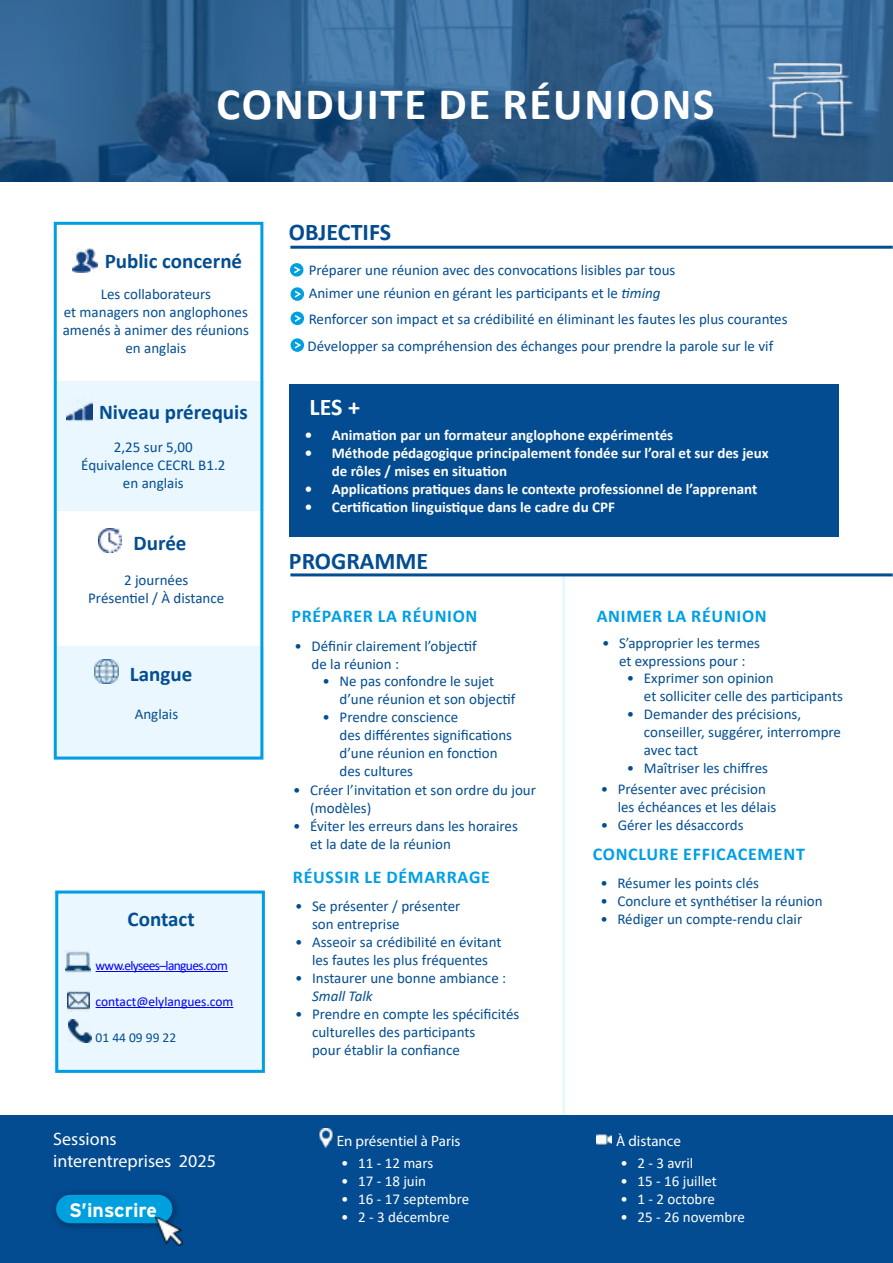
<style>
.page{position:relative;width:893px;height:1263px;background:#fff}
.page>*{position:absolute;margin:0;border:0;box-sizing:border-box;transform-origin:0 0}
.t1{font:700 45px "Calibri";letter-spacing:.04em;color:#fff}
.t2{font:700 24px "Calibri";color:#034c91}
.t3{font:700 24px "Calibri";color:#034d91}
.t4{font:700 24px "Calibri";color:#fff}
.t5{font:700 21px "Calibri";color:#034d91}
.t6{font:700 19.5px "Interstate";color:#fff}
.t7{font:700 18px "Calibri";letter-spacing:.04em;color:#009ee4}
.t8{font:18px/21.6px "Myriad Pro";color:#fff}
.t9{font:15px/18px "Calibri";color:#034d91}
.t10{font:700 15px/18px "Calibri";color:#fff}
.t11{font:15px/23.2px "Calibri";color:#034c91}
.t12{font:15px "Calibri";color:#fff}
.t13{font:15px "Myriad Pro";color:#fff}
.t14{font:italic 15px "Calibri";color:#034d91}
.t15{font:13.5px "Calibri";letter-spacing:-.05em;color:#00f}
.t16{font:13.5px "Calibri";letter-spacing:-.01em;color:#00f}
.t17{font:13.5px "Calibri";color:#034d91}
.s1{font-style:italic}
</style>
<div class="page">
<div style="left:54px;top:890px;width:209px;height:183px;background:#eaf7fe"></div>
<div style="left:54px;top:646px;width:209px;height:113px;background:#eaf7fe"></div>
<div style="left:54px;top:381px;width:209px;height:129px;background:#eaf7fe"></div>
<svg style="left:0;top:0;width:893px;height:182px;background:#2f608e"></svg>
<div style="left:54px;top:222px;width:209px;height:537px;border:3px solid #009ee4"></div>
<svg style="left:290px;top:263px;width:13px;height:14px"></svg>
<svg style="left:292px;top:265px;width:10px;height:10px"></svg>
<svg style="left:291px;top:287px;width:13px;height:14px"></svg>
<svg style="left:293px;top:289px;width:10px;height:10px"></svg>
<div style="left:291px;top:312px;width:13px;height:13px;background:#00a0de;border-radius:50%"></div>
<svg style="left:294px;top:314px;width:9px;height:9px"></svg>
<svg style="left:291px;top:338px;width:13px;height:14px"></svg>
<svg style="left:293px;top:340px;width:10px;height:10px"></svg>
<div style="left:289px;top:384px;width:550px;height:152px;background:#034c91"></div>
<img style="left:73px;top:249px;width:25px;height:23px">
<img style="left:67px;top:401px;width:25px;height:20px">
<img style="left:99px;top:529px;width:23px;height:23px">
<div style="left:55px;top:890px;width:210px;height:183px;border:3px solid #009ee4"></div>
<img style="left:95px;top:660px;width:24px;height:24px">
<hr style="left:290px;top:246px;width:603px;height:3px;background:#034d91">
<hr style="left:562px;top:575px;width:3px;height:540px;background:#eaf7fe">
<hr style="left:290px;top:573px;width:603px;height:3px;background:#034d91">
<div style="left:0;top:1115px;width:893px;height:148px;background:#034c91"></div>
<div style="left:49px;top:1188px;width:132px;height:45px;background:#000;opacity:.43"></div>
<div style="left:57px;top:1195px;width:115px;height:27px;background:#00a0de;border-radius:14px"></div>
<div style="left:56px;top:1195px;width:116px;height:28px;border:2px solid #00a0de;border-radius:14px"></div>
<img style="left:156px;top:1217px;width:27px;height:28px">
<img style="left:66px;top:951px;width:25px;height:22px">
<img style="left:68px;top:991px;width:21px;height:19px">
<img style="left:68px;top:1020px;width:23px;height:23px">
<img style="left:318px;top:1129px;width:16px;height:18px">
<img style="left:596px;top:1133px;width:16px;height:13px">
<img style="left:765px;top:53px;width:92px;height:89px">
<hr style="left:96px;top:971px;width:132px;height:1px;background:#00f">
<hr style="left:96px;top:1007px;width:137px;height:1px;background:#00f">
<h1 class="t1" style="left:217px;top:82px;width:499px">CONDUITE DE RÉUNIONS</h1>
<h3 class="t5" style="left:105px;top:250px;width:139px">Public concerné</h3>
<p class="t9" style="left:63px;top:284px;width:188px;text-align:center">Les collaborateurs<br>et managers non anglophones amenés à animer des réunions en anglais</p>
<h3 class="t5" style="left:99px;top:402px;width:150px">Niveau prérequis</h3>
<p class="t9" style="left:81px;top:439px;width:146px;text-align:center">2,25 sur 5,00<br>Équivalence CECRL B1.2 en anglais</p>
<h3 class="t5" style="left:134px;top:532px;width:54px">Durée</h3>
<p class="t9" style="left:88px;top:570px;width:137px;text-align:center">2 journées<br>Présentiel / À distance</p>
<h3 class="t5" style="left:130px;top:664px;width:64px">Langue</h3>
<p class="t9" style="left:135px;top:704px;width:45px">Anglais</p>
<h3 class="t5" style="left:128px;top:909px;width:68px">Contact</h3>
<p class="t15" style="left:96px;top:956px;width:134px">www.elysees–langues.com</p>
<p class="t16" style="left:96px;top:992px;width:139px">contact@elylangues.com</p>
<p class="t17" style="left:96px;top:1028px;width:82px">01 44 09 99 22</p>
<h2 class="t2" style="left:289px;top:220px;width:104px">OBJECTIFS</h2>
<p class="t11" style="left:309px;top:258px;width:368px">Préparer une réunion avec des convocations lisibles par tous<br>Animer une réunion en gérant les participants et le <span class="s1">timing</span></p>
<p class="t11" style="left:308px;top:305px;width:481px;line-height:26.7px">Renforcer son impact et sa crédibilité en éliminant les fautes les plus courantes<br>Développer sa compréhension des échanges pour prendre la parole sur le vif</p>
<h2 class="t4" style="left:310px;top:396px;width:52px">LES +</h2>
<p class="t10" style="left:305px;top:426px;width:370px">• Animation par un formateur anglophone expérimentés</p>
<p class="t10" style="left:332px;top:444px;width:438px;text-indent:-27px">• Méthode pédagogique principalement fondée sur l’oral et sur des jeux de rôles / mises en situation</p>
<p class="t10" style="left:305px;top:480px;width:454px">• Applications pratiques dans le contexte professionnel de l’apprenant</p>
<p class="t10" style="left:305px;top:498px;width:312px">• Certification linguistique dans le cadre du CPF</p>
<h2 class="t3" style="left:289px;top:549px;width:141px">PROGRAMME</h2>
<p class="t7" style="left:291px;top:607px;width:188px">PRÉPARER LA RÉUNION</p>
<p class="t9" style="left:312px;top:638px;width:167px;text-indent:-17px">• Définir clairement l’objectif de la réunion :</p>
<p class="t9" style="left:340px;top:673px;width:177px;text-indent:-17px">• Ne pas confondre le sujet d’une réunion et son objectif</p>
<p class="t9" style="left:340px;top:709px;width:174px;text-indent:-17px">• Prendre conscience<br>des différentes significations d’une réunion en fonction des cultures</p>
<p class="t9" style="left:310px;top:782px;width:227px;text-indent:-17px">• Créer l’invitation et son ordre du jour (modèles)</p>
<p class="t9" style="left:310px;top:818px;width:209px;text-indent:-17px">• Éviter les erreurs dans les horaires et la date de la réunion</p>
<p class="t7" style="left:293px;top:868px;width:199px">RÉUSSIR LE DÉMARRAGE</p>
<p class="t9" style="left:312px;top:898px;width:150px;text-indent:-17px">• Se présenter / présenter son entreprise</p>
<p class="t9" style="left:295px;top:934px;width:208px;text-align:center">• Asseoir sa crédibilité en évitant les fautes les plus fréquentes</p>
<p class="t9" style="left:295px;top:970px;width:213px">• Instaurer une bonne ambiance :</p>
<p class="t14" style="left:312px;top:986px;width:62px">Small Talk</p>
<p class="t9" style="left:312px;top:1006px;width:209px;text-indent:-17px">• Prendre en compte les spécificités culturelles des participants<br>pour établir la confiance</p>
<p class="t7" style="left:597px;top:607px;width:172px">ANIMER LA RÉUNION</p>
<p class="t9" style="left:602px;top:635px;width:159px;text-align:center">• S’approprier les termes et expressions pour :</p>
<p class="t9" style="left:644px;top:670px;width:200px;text-indent:-17px">• Exprimer son opinion<br>et solliciter celle des participants</p>
<p class="t9" style="left:644px;top:706px;width:199px;text-indent:-17px">• Demander des précisions, conseiller, suggérer, interrompre avec tact</p>
<p class="t9" style="left:627px;top:760px;width:143px">• Maîtriser les chiffres</p>
<p class="t9" style="left:618px;top:781px;width:160px;text-indent:-17px">• Présenter avec précision les échéances et les délais</p>
<p class="t9" style="left:601px;top:817px;width:144px">• Gérer les désaccords</p>
<p class="t7" style="left:593px;top:845px;width:214px">CONCLURE EFFICACEMENT</p>
<p class="t9" style="left:600px;top:875px;width:160px">• Résumer les points clés</p>
<p class="t9" style="left:600px;top:893px;width:224px">• Conclure et synthétiser la réunion</p>
<p class="t9" style="left:600px;top:911px;width:203px">• Rédiger un compte-rendu clair</p>
<p class="t8" style="left:53px;top:1129px;width:164px">Sessions interentreprises 2025</p>
<p class="t13" style="left:616px;top:1134px;width:66px">À distance</p>
<p class="t13" style="left:337px;top:1134px;width:125px">En présentiel à Paris</p>
<p class="t12" style="left:341px;top:1157px;width:94px">• 11 - 12 mars</p>
<p class="t12" style="left:341px;top:1175px;width:86px">• 17 - 18 juin</p>
<p class="t12" style="left:341px;top:1193px;width:130px">• 16 - 17 septembre</p>
<p class="t12" style="left:341px;top:1211px;width:110px">• 2 - 3 décembre</p>
<p class="t12" style="left:621px;top:1157px;width:74px">• 2 - 3 avril</p>
<p class="t12" style="left:621px;top:1175px;width:98px">• 15 - 16 juillet</p>
<p class="t12" style="left:621px;top:1193px;width:96px">• 1 - 2 octobre</p>
<p class="t12" style="left:621px;top:1211px;width:126px">• 25 - 26 novembre</p>
<h3 class="t6" style="left:69px;top:1201px;width:89px">S’inscrire</h3>
</div>
